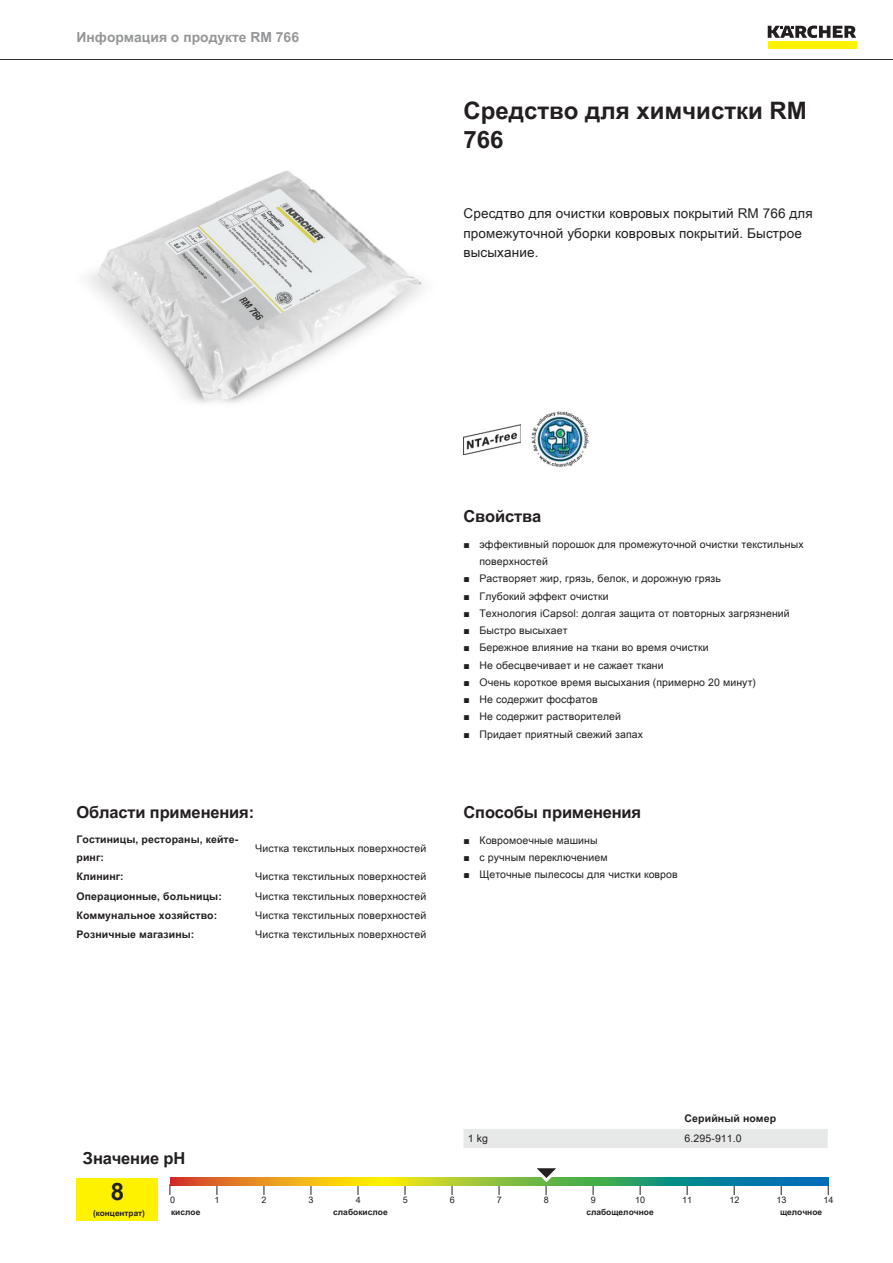
<style>
.page{position:relative;width:893px;height:1263px;background:#fff}
.page>*{position:absolute;margin:0;border:0;box-sizing:border-box;transform-origin:0 0}
.t1{font:700 24px/28.8px "Arial Unicode MS";color:#231f20}
.t2{font:700 16.5px "Arial Unicode MS";letter-spacing:-.01em;color:#231f20}
.t3{font:700 13.8px "Arial Unicode MS";color:#949698}
.t4{font:13.5px/19.5px "Arial Unicode MS";letter-spacing:.01em;color:#231f20}
.t5{font:10.5px/17.2px "Arial Unicode MS";letter-spacing:.01em;color:#231f20}
.t6{font:700 10.5px/17.2px "Arial Unicode MS";letter-spacing:.01em;color:#231f20}
.t7{font:9px "Arial Unicode MS";color:#231f20}
.t8{font:700 8.4px "Arial Unicode MS";color:#231f20}
.t9{font:700 8.25px "Arial Unicode MS";color:#231f20}
.s1{font-family:"Arial"}
</style>
<div class="page">
<hr style="left:0;top:59px;width:893px;height:1px;background:#231f20">
<div style="left:768px;top:42px;width:88px;height:7px;background:#fff200"></div>
<svg style="left:768px;top:26px;width:88px;height:12px"></svg>
<img style="left:88px;top:170px;width:335px;height:233px">
<img style="left:463px;top:424px;width:57px;height:30px">
<img style="left:531px;top:411px;width:57px;height:56px">
<div style="left:77px;top:1178px;width:81px;height:42px;background:#fff200"></div>
<svg style="left:170px;top:1178px;width:658px;height:8px;background:#84a04c"></svg>
<svg style="left:529px;top:1168px;width:38px;height:27px"></svg>
<div style="left:463px;top:1129px;width:365px;height:19px;background:#e7e8e8"></div>
<h3 class="t3" style="left:77px;top:27px;width:224px">Информация о продукте RM 766</h3>
<h1 class="t1" style="left:463px;top:97px;width:345px">Средство для химчистки RM<br>766</h1>
<p class="t4" style="left:463px;top:203px;width:351px">Сресдтво для очистки ковровых покрытий RM 766 для промежуточной уборки ковровых покрытий. Быстрое высыхание.</p>
<h2 class="t2" style="left:77px;top:800px;width:179px">Области применения:</h2>
<p class="t6" style="left:77px;top:831px;width:163px">Гостиницы, рестораны, кейте&shy;ринг:</p>
<p class="t5" style="left:255px;top:839px;width:173px">Чистка текстильных поверхностей</p>
<p class="t6" style="left:77px;top:868px;width:49px">Клининг:</p>
<p class="t5" style="left:255px;top:867px;width:173px">Чистка текстильных поверхностей</p>
<p class="t6" style="left:77px;top:887px;width:147px">Операционные, больницы:</p>
<p class="t5" style="left:255px;top:887px;width:173px">Чистка текстильных поверхностей</p>
<p class="t6" style="left:77px;top:907px;width:142px">Коммунальное хозяйство:</p>
<p class="t5" style="left:255px;top:906px;width:173px">Чистка текстильных поверхностей</p>
<p class="t6" style="left:77px;top:926px;width:119px">Розничные магазины:</p>
<p class="t5" style="left:255px;top:926px;width:173px">Чистка текстильных поверхностей</p>
<h2 class="t2" style="left:463px;top:504px;width:79px">Свойства</h2>
<p class="t5" style="left:479px;top:535px;width:326px;text-indent:-16px"><span class="s1">■</span> эффективный порошок для промежуточной очистки текстильных поверхностей</p>
<p class="t5" style="left:463px;top:570px;width:259px"><span class="s1">■</span> Растворяет жир, грязь, белок, и дорожную грязь</p>
<p class="t5" style="left:463px;top:587px;width:147px"><span class="s1">■</span> Глубокий эффект очистки</p>
<p class="t5" style="left:463px;top:604px;width:328px"><span class="s1">■</span> Технология iCapsol: долгая защита от повторных загрязнений</p>
<p class="t5" style="left:463px;top:622px;width:106px"><span class="s1">■</span> Быстро высыхает</p>
<p class="t5" style="left:463px;top:639px;width:247px"><span class="s1">■</span> Бережное влияние на ткани во время очистки</p>
<p class="t5" style="left:463px;top:656px;width:202px"><span class="s1">■</span> Не обесцвечивает и не сажает ткани</p>
<p class="t5" style="left:463px;top:673px;width:294px"><span class="s1">■</span> Очень короткое время высыхания (примерно 20 минут)</p>
<p class="t5" style="left:463px;top:691px;width:136px"><span class="s1">■</span> Не содержит фосфатов</p>
<p class="t5" style="left:463px;top:708px;width:159px"><span class="s1">■</span> Не содержит растворителей</p>
<p class="t5" style="left:463px;top:725px;width:181px"><span class="s1">■</span> Придает приятный свежий запах</p>
<h2 class="t2" style="left:463px;top:800px;width:179px">Способы применения</h2>
<p class="t5" style="left:463px;top:831px;width:136px"><span class="s1">■</span> Ковромоечные машины</p>
<p class="t5" style="left:463px;top:848px;width:146px"><span class="s1">■</span> с ручным переключением</p>
<p class="t5" style="left:463px;top:866px;width:216px"><span class="s1">■</span> Щеточные пылесосы для чистки ковров</p>
<p class="t6" style="left:685px;top:1110px;width:93px">Серийный номер</p>
<p class="t5" style="left:468px;top:1129px;width:22px">1 kg</p>
<p class="t5" style="left:685px;top:1129px;width:59px">6.295-911.0</p>
<h2 class="t2" style="left:83px;top:1146px;width:104px">Значение pH</h2>
<h1 class="t1" style="left:111px;top:1178px;width:15px">8</h1>
<p class="t7" style="left:170px;top:1193px;width:7px">0</p>
<p class="t7" style="left:215px;top:1193px;width:7px">1</p>
<p class="t7" style="left:262px;top:1193px;width:7px">2</p>
<p class="t7" style="left:309px;top:1193px;width:7px">3</p>
<p class="t7" style="left:356px;top:1193px;width:7px">4</p>
<p class="t7" style="left:403px;top:1193px;width:7px">5</p>
<p class="t7" style="left:450px;top:1193px;width:7px">6</p>
<p class="t7" style="left:497px;top:1193px;width:7px">7</p>
<p class="t7" style="left:544px;top:1193px;width:7px">8</p>
<p class="t7" style="left:591px;top:1193px;width:7px">9</p>
<p class="t7" style="left:635px;top:1193px;width:12px">10</p>
<p class="t7" style="left:682px;top:1193px;width:12px">11</p>
<p class="t7" style="left:729px;top:1193px;width:12px">12</p>
<p class="t7" style="left:776px;top:1193px;width:12px">13</p>
<p class="t7" style="left:823px;top:1193px;width:12px">14</p>
<p class="t9" style="left:93px;top:1207px;width:53px">(концентрат)</p>
<p class="t8" style="left:171px;top:1206px;width:31px">кислое</p>
<p class="t8" style="left:333px;top:1206px;width:56px">слабокислое</p>
<p class="t8" style="left:586px;top:1206px;width:69px">слабощелочное</p>
<p class="t8" style="left:780px;top:1206px;width:44px">щелочное</p>
</div>
